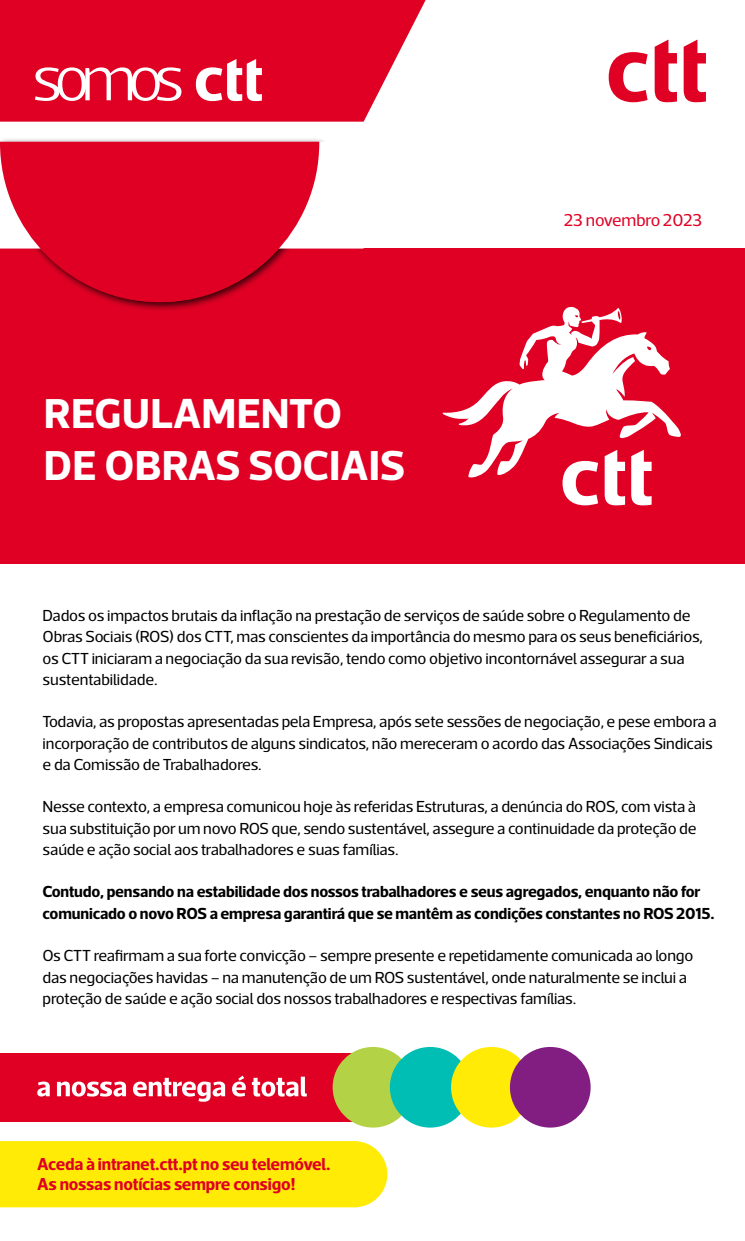
<style>
.page{position:relative;width:745px;height:1241px;background:#fff}
.page>*{position:absolute;margin:0;border:0;box-sizing:border-box;transform-origin:0 0}
.t1{font:700 42.5px/52.5px "Acto CTT";color:#fff}
.t2{font:700 17.5px/20px "Acto CTT";letter-spacing:-.01em;color:#df0024}
.t3{font:17.5px "Acto CTT";letter-spacing:-.01em;color:#df0024}
.t4{font:16.25px/21.2px "Acto CTT";letter-spacing:-.01em;color:#000}
.t5{font:700 16.25px/21.2px "Acto CTT";letter-spacing:-.01em;color:#000}
</style>
<div class="page">
<div style="left:0;top:248px;width:744px;height:315px;background:#df0024"></div>
<svg style="left:0;top:0;width:425px;height:122px;background:#e11637"></svg>
<svg style="left:608px;top:52px;width:39px;height:50px"></svg>
<svg style="left:654px;top:40px;width:22px;height:62px"></svg>
<svg style="left:683px;top:40px;width:22px;height:62px"></svg>
<svg style="left:35px;top:67px;width:146px;height:34px"></svg>
<svg style="left:196px;top:59px;width:66px;height:42px"></svg>
<div style="left:0;top:138px;width:328px;height:173px;background:#000;opacity:.75"></div>
<div style="left:1px;top:142px;width:362px;height:106px;background:#fff"></div>
<svg style="left:0;top:142px;width:319px;height:160px;fill:#df0024"></svg>
<div style="left:0;top:1052px;width:373px;height:69px;background:#df0024"></div>
<svg style="left:37px;top:1081px;width:13px;height:15px"></svg>
<svg style="left:57px;top:1081px;width:69px;height:15px"></svg>
<svg style="left:133px;top:1077px;width:92px;height:24px"></svg>
<svg style="left:232px;top:1075px;width:14px;height:21px"></svg>
<svg style="left:252px;top:1076px;width:54px;height:20px"></svg>
<div style="left:332px;top:1046px;width:81px;height:81px;background:#b4d246;border-radius:50%"></div>
<div style="left:389px;top:1046px;width:81px;height:81px;background:#00beb4;border-radius:50%"></div>
<div style="left:451px;top:1046px;width:80px;height:81px;background:#ffeb05;border-radius:50%"></div>
<div style="left:509px;top:1046px;width:81px;height:81px;background:#821e82;border-radius:50%"></div>
<div style="left:0;top:1141px;width:387px;height:66px;background:#ffeb05"></div>
<svg style="left:562px;top:479px;width:35px;height:26px"></svg>
<svg style="left:604px;top:479px;width:20px;height:26px"></svg>
<svg style="left:631px;top:479px;width:20px;height:26px"></svg>
<svg style="left:442px;top:306px;width:239px;height:173px"></svg>
<h1 class="t1" style="left:44px;top:385px;width:362px">REGULAMENTO<br>DE OBRAS SOCIAIS</h1>
<p class="t3" style="left:563px;top:210px;width:140px">23 novembro 2023</p>
<p class="t4" style="left:43px;top:604px;width:661px">Dados os impactos brutais da inflação na prestação de serviços de saúde sobre o Regulamento de Obras Sociais (ROS) dos CTT, mas conscientes da importância do mesmo para os seus beneficiários, os CTT iniciaram a negociação da sua revisão, tendo como objetivo incontornável assegurar a sua sustentabilidade.</p>
<p class="t4" style="left:43px;top:710px;width:675px">Todavia, as propostas apresentadas pela Empresa, após sete sessões de negociação, e pese embora a incorporação de contributos de alguns sindicatos, não mereceram o acordo das Associações Sindicais e da Comissão de Trabalhadores.</p>
<p class="t4" style="left:43px;top:795px;width:655px;text-align:justify">Nesse contexto, a empresa comunicou hoje às referidas Estruturas, a denúncia do ROS, com vista à sua substituição por um novo ROS que, sendo sustentável, assegure a continuidade da proteção de saúde e ação social aos trabalhadores e suas famílias.</p>
<p class="t5" style="left:43px;top:880px;width:673px">Contudo, pensando na estabilidade dos nossos trabalhadores e seus agregados, enquanto não for comunicado o novo ROS a empresa garantirá que se mantêm as condições constantes no ROS 2015.</p>
<p class="t4" style="left:43px;top:944px;width:652px">Os CTT reafirmam a sua forte convicção – sempre presente e repetidamente comunicada ao longo das negociações havidas – na manutenção de um ROS sustentável, onde naturalmente se inclui a proteção de saúde e ação social dos nossos trabalhadores e respectivas famílias.</p>
<p class="t2" style="left:37px;top:1152px;width:295px">Aceda à intranet.ctt.pt no seu telemóvel.<br>As nossas notícias sempre consigo!</p>
</div>
